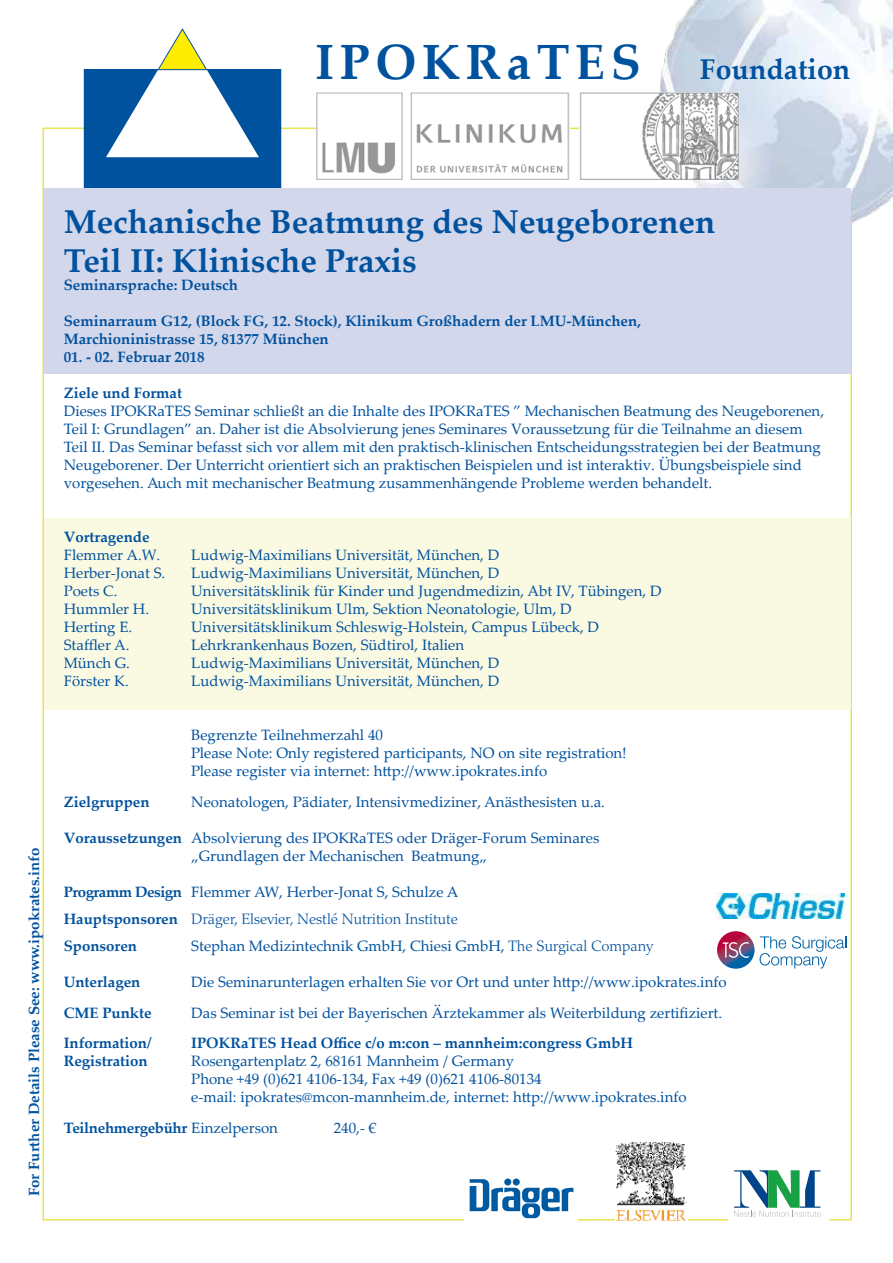
<style>
.page{position:relative;width:893px;height:1263px;background:#fff}
.page>*{position:absolute;margin:0;border:0;box-sizing:border-box;transform-origin:0 0}
.t1{font:700 33px/39.6px "Palatino Linotype";color:#00519e}
.t2{font:700 28.5px "Palatino Linotype";color:#00519e}
.t3{font:15px/18px "Palatino Linotype";color:#00519e}
.t4{font:700 15px/18px "Palatino Linotype";color:#00519e}
.t5{font:300 15px "Palatino LT Std";color:#00519e}
.t6{font:700 15px "Palatino LT Std";color:#00519e}
.t7{font:700 15px "Palatino Linotype";letter-spacing:-.02em;color:#00519e}
.s1{font-size:49.5px}
.s2{font-weight:700}
.s3{font-family:"Palatino Linotype";font-weight:700}
.s4{font-family:"Palatino LT Std";font-weight:300}
.s5{font-weight:400}
</style>
<div class="page">
<div style="left:84px;top:70px;width:197px;height:118px;background:#00519e"></div>
<svg style="left:106px;top:29px;width:153px;height:128px"></svg>
<img style="left:661px;top:0;width:232px;height:232px">
<div style="left:44px;top:188px;width:806px;height:186px;background:#d3d7eb"></div>
<div style="left:44px;top:518px;width:806px;height:191px;background:#fafae3"></div>
<svg style="left:470px;top:1179px;width:103px;height:39px"></svg>
<img style="left:615px;top:1142px;width:72px;height:79px">
<svg style="left:734px;top:1170px;width:87px;height:47px"></svg>
<img style="left:317px;top:93px;width:253px;height:86px">
<img style="left:580px;top:93px;width:159px;height:86px">
<svg style="left:759px;top:936px;width:87px;height:32px"></svg>
<svg style="left:717px;top:931px;width:38px;height:38px"></svg>
<svg style="left:722px;top:942px;width:27px;height:16px"></svg>
<img style="left:716px;top:893px;width:129px;height:25px">
<h2 class="t2" style="left:315px;top:49px;width:537px"><span class="s1">IPOKRaTES</span> Foundation</h2>
<p class="t6" style="left:25px;top:1196px;width:350px;rotate:-90deg">For Further Details Please See: www.ipokrates.info</p>
<h1 class="t1" style="left:64px;top:200px;width:653px">Mechanische Beatmung des Neugeborenen<br>Teil II: Klinische Praxis</h1>
<p class="t4" style="left:64px;top:276px;width:176px">Seminarsprache: Deutsch</p>
<p class="t4" style="left:64px;top:312px;width:579px">Seminarraum G12, (Block FG, 12. Stock), Klinikum Großhadern der LMU-München,<br>Marchioninistrasse 15, 81377 München</p>
<p class="t4" style="left:64px;top:348px;width:142px">01. - 02. Februar 2018</p>
<p class="t4" style="left:64px;top:384px;width:120px">Ziele und Format</p>
<p class="t3" style="left:64px;top:402px;width:762px">Dieses IPOKRaTES Seminar schließt an die Inhalte des IPOKRaTES ” Mechanischen Beatmung des Neugeborenen, Teil I: Grundlagen” an. Daher ist die Absolvierung jenes Seminares Voraussetzung für die Teilnahme an diesem Teil II. Das Seminar befasst sich vor allem mit den praktisch-klinischen Entscheidungsstrategien bei der Beatmung Neugeborener. Der Unterricht orientiert sich an praktischen Beispielen und ist interaktiv. Übungsbeispiele sind vorgesehen. Auch mit mechanischer Beatmung zusammenhängende Probleme werden behandelt.</p>
<p class="t4" style="left:64px;top:528px;width:87px">Vortragende</p>
<p class="t3" style="left:64px;top:546px;width:98px">Flemmer A.W.</p>
<p class="t3" style="left:191px;top:546px;width:310px">Ludwig-Maximilians Universität, München, D</p>
<p class="t3" style="left:64px;top:564px;width:103px">Herber-Jonat S.</p>
<p class="t3" style="left:191px;top:564px;width:310px">Ludwig-Maximilians Universität, München, D</p>
<p class="t3" style="left:64px;top:582px;width:55px">Poets C.</p>
<p class="t3" style="left:191px;top:582px;width:472px">Universitätsklinik für Kinder und Jugendmedizin, Abt IV, Tübingen, D</p>
<p class="t3" style="left:64px;top:600px;width:87px">Hummler H.</p>
<p class="t3" style="left:191px;top:600px;width:382px">Universitätsklinikum Ulm, Sektion Neonatologie, Ulm, D</p>
<p class="t3" style="left:64px;top:618px;width:70px">Herting E.</p>
<p class="t3" style="left:191px;top:618px;width:409px">Universitätsklinikum Schleswig-Holstein, Campus Lübeck, D</p>
<p class="t3" style="left:64px;top:636px;width:67px">Staffler A.</p>
<p class="t3" style="left:191px;top:636px;width:274px">Lehrkrankenhaus Bozen, Südtirol, Italien</p>
<p class="t3" style="left:64px;top:654px;width:68px">Münch G.</p>
<p class="t3" style="left:191px;top:654px;width:310px">Ludwig-Maximilians Universität, München, D</p>
<p class="t3" style="left:64px;top:672px;width:67px">Förster K.</p>
<p class="t3" style="left:191px;top:672px;width:310px">Ludwig-Maximilians Universität, München, D</p>
<p class="t3" style="left:191px;top:726px;width:437px">Begrenzte Teilnehmerzahl 40<br>Please Note: Only registered participants, NO on site registration!<br>Please register via internet: http://www.ipokrates.info</p>
<p class="t4" style="left:64px;top:792px;width:87px">Zielgruppen</p>
<p class="t3" style="left:191px;top:792px;width:415px">Neonatologen, Pädiater, Intensivmediziner, Anästhesisten u.a.</p>
<p class="t3" style="left:191px;top:828px;width:410px;text-indent:-128px"><span class="s2">Voraussetzungen</span> Absolvierung des IPOKRaTES oder Dräger-Forum Seminares „Grundlagen der Mechanischen Beatmung„</p>
<p class="t3" style="left:64px;top:882px;width:396px"><span class="s2">Programm Design</span> Flemmer AW, Herber-Jonat S, Schulze A</p>
<p class="t5" style="left:64px;top:910px;width:396px"><span class="s3">Hauptsponsoren</span> Dräger, Elsevier, Nestlé Nutrition Institute</p>
<p class="t4" style="left:64px;top:936px;width:75px">Sponsoren</p>
<p class="t3" style="left:191px;top:936px;width:463px">Stephan Medizintechnik GmbH, Chiesi GmbH, <span class="s4">The Surgical Company</span></p>
<p class="t4" style="left:64px;top:972px;width:78px">Unterlagen</p>
<p class="t3" style="left:191px;top:972px;width:537px">Die Seminarunterlagen erhalten Sie vor Ort und unter http://www.ipokrates.info</p>
<p class="t4" style="left:64px;top:1003px;width:89px">CME Punkte</p>
<p class="t3" style="left:191px;top:1003px;width:532px">Das Seminar ist bei der Bayerischen Ärztekammer als Weiterbildung zertifiziert.</p>
<p class="t4" style="left:64px;top:1033px;width:89px">Information/</p>
<p class="t4" style="left:191px;top:1033px;width:443px">IPOKRaTES Head Office c/o m:con – mannheim:congress GmbH</p>
<p class="t4" style="left:64px;top:1051px;width:86px">Registration</p>
<p class="t3" style="left:191px;top:1051px;width:497px">Rosengartenplatz 2, 68161 Mannheim / Germany<br>Phone +49 (0)621 4106-134, Fax +49 (0)621 4106-80134<br>e-mail: ipokrates@mcon-mannheim.de, internet: http://www.ipokrates.info</p>
<p class="t7" style="left:64px;top:1117px;width:216px">Teilnehmergebühr <span class="s5">Einzelperson</span></p>
<p class="t3" style="left:334px;top:1118px;width:44px">240,- €</p>
</div>
